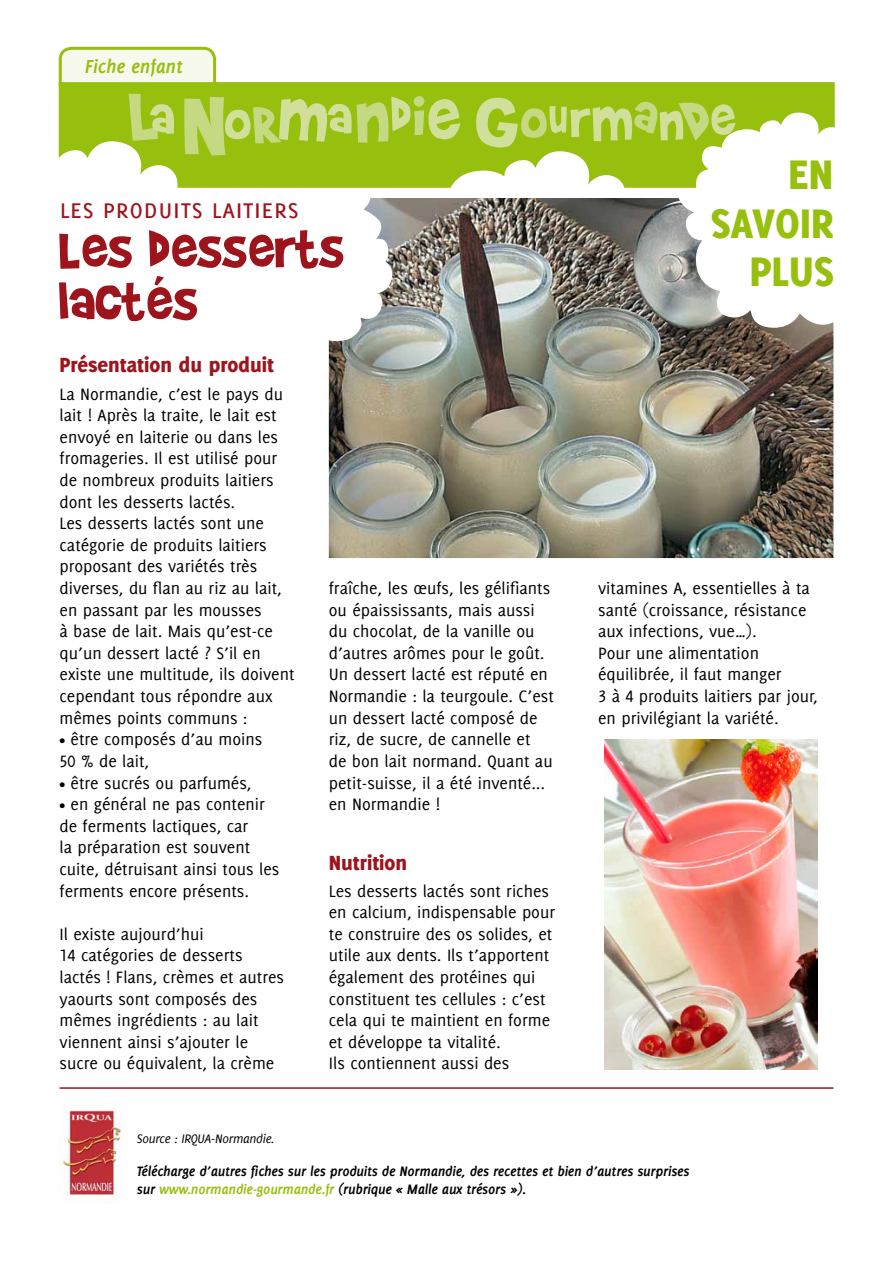
<style>
.page{position:relative;width:893px;height:1263px;background:#fff}
.page>*{position:absolute;margin:0;border:0;box-sizing:border-box;transform-origin:0 0}
.t1{font:60px/52.5px "Brady Bunch Remastered";color:#9e141c}
.t2{font:800 45.3px/48.3px "Delicious";color:#97bf0d;text-align:right}
.t3{font:28.5px "Delicious Small Caps";color:#9e141c}
.t4{font:800 22.5px "Delicious";color:#9e141c}
.t5{font:italic 700 20.7px "Delicious";letter-spacing:-.01em;color:#97bf0d}
.t6{font:18px/21.6px "Delicious";color:#000}
.t7{font:italic 700 15px/18px "Delicious";letter-spacing:-.02em;color:#000}
.t8{font:italic 13.5px "Delicious";letter-spacing:-.02em;color:#000}
.s1{font-weight:700;font-size:13.5px}
.s2{font-family:"Delicious Small Caps"}
.s3{color:#97bf0d}
</style>
<div class="page">
<img style="left:329px;top:198px;width:504px;height:360px">
<img style="left:60px;top:1110px;width:62px;height:88px">
<hr style="left:60px;top:1087px;width:773px;height:2px;background:#9e141c">
<img style="left:605px;top:740px;width:213px;height:329px">
<div style="left:60px;top:48px;width:155px;height:48px;background:#f6f9ec;border-radius:11px"></div>
<div style="left:59px;top:47px;width:157px;height:50px;border:3px solid #97bf0d;border-radius:11px"></div>
<svg style="left:59px;top:82px;width:776px;height:106px;fill:#97bf0d"></svg>
<svg style="left:129px;top:94px;width:45px;height:47px;background:#b1cd50"></svg>
<svg style="left:476px;top:98px;width:260px;height:50px;background:#aecb46"></svg>
<svg style="left:184px;top:96px;width:277px;height:59px;background:#adcb45"></svg>
<p class="t5" style="left:85px;top:55px;width:100px">Fiche enfant</p>
<h3 class="t3" style="left:60px;top:193px;width:241px">les produits laitiers</h3>
<h1 class="t1" style="left:60px;top:223px;width:286px">Les desserts lactés</h1>
<p class="t4" style="left:60px;top:351px;width:216px">Présentation du produit</p>
<p class="t6" style="left:60px;top:383px;width:236px">La Normandie, c’est le pays du lait ! Après la traite, le lait est envoyé en laiterie ou dans les fromageries. Il est utilisé pour de nombreux produits laitiers dont les desserts lactés.<br>Les desserts lactés sont une catégorie de produits laitiers proposant des variétés très diverses, du flan au riz au lait, en passant par les mousses<br>à base de lait. Mais qu’est-ce qu’un dessert lacté ? S’il en existe une multitude, ils doivent cependant tous répondre aux mêmes points communs :</p>
<p class="t6" style="left:60px;top:728px;width:204px"><span class="s1">•</span> être composés d’au moins<br><span class="s2">50</span> % de lait,</p>
<p class="t6" style="left:60px;top:771px;width:194px"><span class="s1">•</span> être sucrés ou parfumés,</p>
<p class="t6" style="left:60px;top:793px;width:221px"><span class="s1">•</span> en général ne pas contenir de ferments lactiques, car<br>la préparation est souvent cuite, détruisant ainsi tous les ferments encore présents.</p>
<p class="t6" style="left:60px;top:923px;width:226px">Il existe aujourd’hui<br><span class="s2">14</span> catégories de desserts lactés ! Flans, crèmes et autres yaourts sont composés des mêmes ingrédients : au lait viennent ainsi s’ajouter le sucre ou équivalent, la crème</p>
<p class="t8" style="left:137px;top:1131px;width:139px">Source : IRQUA-Normandie.</p>
<p class="t6" style="left:329px;top:577px;width:227px">fraîche, les œufs, les gélifiants ou épaississants, mais aussi du chocolat, de la vanille ou d’autres arômes pour le goût.<br>Un dessert lacté est réputé en<br>Normandie : la teurgoule. C’est un dessert lacté composé de riz, de sucre, de cannelle et<br>de bon lait normand. Quant au petit-suisse, il a été inventé... en Normandie !</p>
<p class="t4" style="left:329px;top:849px;width:80px">Nutrition</p>
<p class="t6" style="left:329px;top:879px;width:228px">Les desserts lactés sont riches en calcium, indispensable pour te construire des os solides, et utile aux dents. Ils t’apportent également des protéines qui constituent tes cellules : c’est cela qui te maintient en forme et développe ta vitalité.<br>Ils contiennent aussi des</p>
<h2 class="t2" style="left:711px;top:150px;width:124px">En savoir plus</h2>
<p class="t6" style="left:598px;top:577px;width:221px">vitamines A, essentielles à ta santé (croissance, résistance aux infections, vue…).<br>Pour une alimentation équilibrée, il faut manger<br><span class="s2">3</span> à <span class="s2">4</span> produits laitiers par jour, en privilégiant la variété.</p>
<p class="t7" style="left:137px;top:1162px;width:554px">Télécharge d’autres fiches sur les produits de Normandie, des recettes et bien d’autres surprises sur <span class="s3">www.normandie-gourmande.fr</span> (rubrique « Malle aux trésors »).</p>
</div>
